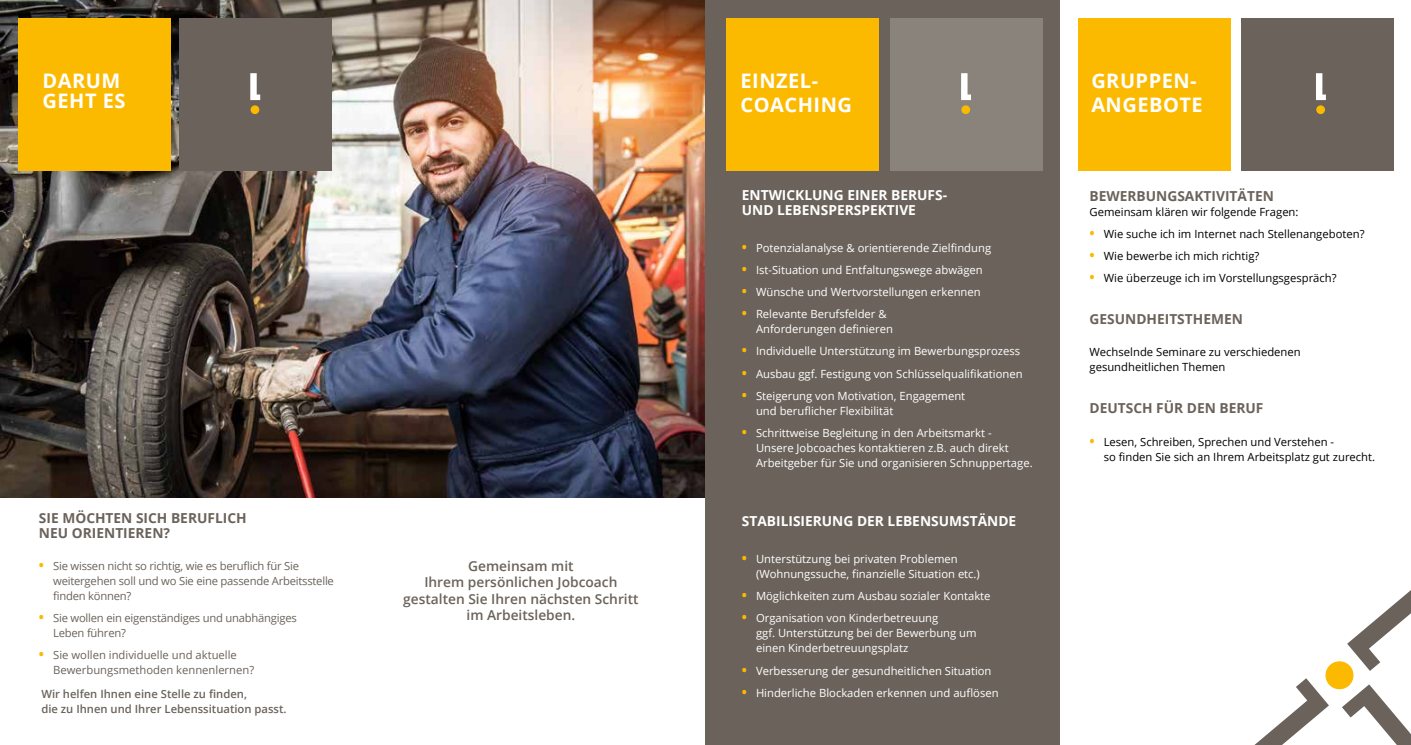
<style>
.page{position:relative;width:1411px;height:745px;background:#fff}
.page>*{position:absolute;margin:0;border:0;box-sizing:border-box;transform-origin:0 0}
.t1{font:700 20px/24px "Open Sans";letter-spacing:.025em;color:#fff}
.t2{font:700 13.75px/15px "Open Sans";color:#6b635b}
.t3{font:600 13.75px/16.5px "Open Sans";color:#6b635b;text-align:center}
.t4{font:700 13.75px/15px "Open Sans";color:#fff}
.t5{font:11.25px/15px "Open Sans";color:#fff}
.t6{font:11.25px/15px "Open Sans";color:#000}
.t7{font:11.25px/15px "Open Sans";letter-spacing:-.02em;color:#6b635b}
.t8{font:600 11.25px/15px "Open Sans";color:#6b635b}
.t9{font:11.25px/15px "Open Sans";color:#6b635b}
.s1{font-weight:700;font-size:13.75px;color:#fbba00}
</style>
<div class="page">
<img style="left:0;top:0;width:705px;height:497px">
<div style="left:705px;top:0;width:354px;height:744px;background:#6b635b"></div>
<div style="left:18px;top:18px;width:152px;height:152px;background:#fbba00"></div>
<div style="left:726px;top:18px;width:153px;height:152px;background:#fbba00"></div>
<div style="left:889px;top:18px;width:153px;height:152px;background:#8a837c"></div>
<div style="left:179px;top:18px;width:153px;height:152px;background:#6b635b"></div>
<div style="left:1078px;top:18px;width:152px;height:152px;background:#fbba00"></div>
<div style="left:1240px;top:18px;width:153px;height:152px;background:#6b635b"></div>
<svg style="left:1256px;top:591px;width:154px;height:153px"></svg>
<svg style="left:961px;top:73px;width:10px;height:27px"></svg>
<div style="left:961px;top:105px;width:9px;height:9px;background:#fbba00;border-radius:50%"></div>
<svg style="left:250px;top:73px;width:10px;height:27px"></svg>
<div style="left:250px;top:105px;width:9px;height:9px;background:#fbba00;border-radius:50%"></div>
<svg style="left:1316px;top:73px;width:9px;height:27px"></svg>
<div style="left:1316px;top:105px;width:8px;height:9px;background:#fbba00;border-radius:50%"></div>
<h1 class="t1" style="left:43px;top:70px;width:84px;line-height:20px">DARUM<br>GEHT ES</h1>
<p class="t2" style="left:39px;top:509px;width:209px">SIE MÖCHTEN SICH BERUFLICH<br>NEU ORIENTIEREN?</p>
<p class="t7" style="left:53px;top:558px;width:282px;text-indent:-14px"><span class="s1">•</span> Sie wissen nicht so richtig, wie es beruflich für Sie weitergehen soll und wo Sie eine passende Arbeitsstelle finden können?</p>
<p class="t7" style="left:53px;top:610px;width:245px;text-indent:-14px"><span class="s1">•</span> Sie wollen ein eigenständiges und unabhängiges<br>Leben führen?</p>
<p class="t9" style="left:53px;top:647px;width:202px;text-indent:-14px"><span class="s1">•</span> Sie wollen individuelle und aktuelle<br>Bewerbungsmethoden kennenlernen?</p>
<p class="t8" style="left:41px;top:686px;width:247px">Wir helfen Ihnen eine Stelle zu finden,<br>die zu Ihnen und Ihrer Lebenssituation passt.</p>
<p class="t3" style="left:403px;top:557px;width:237px">Gemeinsam mit<br>Ihrem persönlichen Jobcoach gestalten Sie Ihren nächsten Schritt im Arbeitsleben.</p>
<h1 class="t1" style="left:740px;top:68px;width:113px">EINZEL-<br>COACHING</h1>
<p class="t4" style="left:741px;top:187px;width:207px">ENTWICKLUNG EINER BERUFS-<br>UND LEBENSPERSPEKTIVE</p>
<p class="t5" style="left:741px;top:240px;width:251px"><span class="s1">•</span> Potenzialanalyse &amp; orientierende Zielfindung</p>
<p class="t5" style="left:741px;top:262px;width:242px"><span class="s1">•</span> Ist-Situation und Entfaltungswege abwägen</p>
<p class="t5" style="left:741px;top:284px;width:240px"><span class="s1">•</span> Wünsche und Wertvorstellungen erkennen</p>
<p class="t5" style="left:756px;top:306px;width:138px;text-indent:-14px"><span class="s1">•</span> Relevante Berufsfelder &amp;<br>Anforderungen definieren</p>
<p class="t5" style="left:741px;top:343px;width:280px"><span class="s1">•</span> Individuelle Unterstützung im Bewerbungsprozess</p>
<p class="t5" style="left:741px;top:365px;width:282px"><span class="s1">•</span> Ausbau ggf. Festigung von Schlüsselqualifikationen</p>
<p class="t5" style="left:756px;top:387px;width:211px;text-indent:-14px"><span class="s1">•</span> Steigerung von Motivation, Engagement und beruflicher Flexibilität</p>
<p class="t5" style="left:756px;top:424px;width:278px;text-indent:-14px"><span class="s1">•</span> Schrittweise Begleitung in den Arbeitsmarkt -<br>Unsere Jobcoaches kontaktieren z.B. auch direkt<br>Arbeitgeber für Sie und organisieren Schnuppertage.</p>
<p class="t4" style="left:741px;top:513px;width:276px">STABILISIERUNG DER LEBENSUMSTÄNDE</p>
<p class="t5" style="left:756px;top:551px;width:225px;text-indent:-14px"><span class="s1">•</span> Unterstützung bei privaten Problemen (Wohnungssuche, finanzielle Situation etc.)</p>
<p class="t5" style="left:741px;top:588px;width:250px"><span class="s1">•</span> Möglichkeiten zum Ausbau sozialer Kontakte</p>
<p class="t5" style="left:756px;top:610px;width:222px;text-indent:-14px"><span class="s1">•</span> Organisation von Kinderbetreuung<br>ggf. Unterstützung bei der Bewerbung um einen Kinderbetreuungsplatz</p>
<p class="t5" style="left:741px;top:662px;width:251px"><span class="s1">•</span> Verbesserung der gesundheitlichen Situation</p>
<p class="t5" style="left:741px;top:684px;width:258px"><span class="s1">•</span> Hinderliche Blockaden erkennen und auflösen</p>
<h1 class="t1" style="left:1091px;top:68px;width:113px">GRUPPEN-<br>ANGEBOTE</h1>
<p class="t2" style="left:1089px;top:188px;width:186px">BEWERBUNGSAKTIVITÄTEN</p>
<p class="t6" style="left:1089px;top:204px;width:210px">Gemeinsam klären wir folgende Fragen:</p>
<p class="t6" style="left:1089px;top:226px;width:276px"><span class="s1">•</span> Wie suche ich im Internet nach Stellenangeboten?</p>
<p class="t6" style="left:1089px;top:248px;width:171px"><span class="s1">•</span> Wie bewerbe ich mich richtig?</p>
<p class="t6" style="left:1089px;top:270px;width:248px"><span class="s1">•</span> Wie überzeuge ich im Vorstellungsgespräch?</p>
<p class="t2" style="left:1089px;top:311px;width:155px">GESUNDHEITSTHEMEN</p>
<p class="t6" style="left:1089px;top:344px;width:213px">Wechselnde Seminare zu verschiedenen gesundheitlichen Themen</p>
<p class="t2" style="left:1089px;top:400px;width:175px">DEUTSCH FÜR DEN BERUF</p>
<p class="t6" style="left:1103px;top:433px;width:273px;text-indent:-14px"><span class="s1">•</span> Lesen, Schreiben, Sprechen und Verstehen -<br>so finden Sie sich an Ihrem Arbeitsplatz gut zurecht.</p>
</div>
